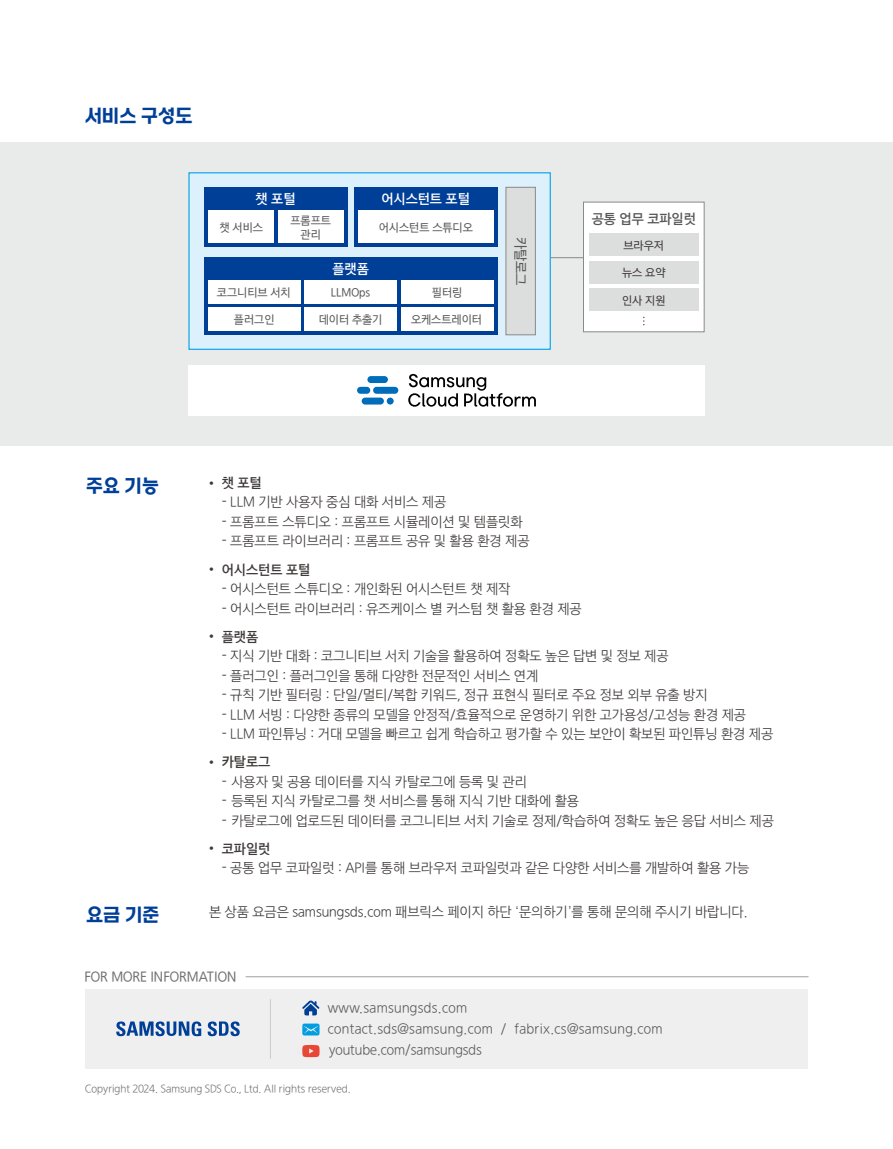
<style>
.page{position:relative;width:893px;height:1149px;background:#fff}
.page>*{position:absolute;margin:0;border:0;box-sizing:border-box;transform-origin:0 0}
.t1{font:18px "SDS Sans KROTF";color:#003f98}
.t2{font:13.5px "SECGCOTFL";color:#3e3a39}
.t3{font:13.5px/21px "SECGCOTFL";letter-spacing:.025em;color:#595757}
.t4{font:13.5px "SECGCOTFM";color:#3e3a39}
.t5{font:13.5px "SECGCOTFL";color:#595757}
.t6{font:13.5px "SECGCOTFR";color:#727171}
.t7{font:13.5px "SECGCOTFM";color:#fff}
.t8{font:13.5px "SECGCOTFM";color:#595757}
.t9{font:13.5px "SECGCOTFR";color:#595757}
.t10{font:11.25px/13.5px "SECGCOTFR";color:#595757;text-align:center}
.t11{font:11.25px "SECGCOTFR";color:#3e3a39}
.t12{font:10.5px "SECGCOTFL";color:#727171}
.s1{font-family:"Arial"}
.s2{color:#eee}
</style>
<div class="page">
<div style="left:0;top:142px;width:893px;height:303px;background:#e9eaea"></div>
<hr style="left:246px;top:976px;width:562px;height:1px;background:#9fa0a0">
<div style="left:85px;top:988px;width:723px;height:80px;background:#efefef"></div>
<svg style="left:116px;top:1021px;width:85px;height:14px"></svg>
<svg style="left:208px;top:1021px;width:32px;height:14px"></svg>
<hr style="left:270px;top:999px;width:1px;height:58px;background:#c9caca">
<svg style="left:302px;top:1000px;width:17px;height:15px"></svg>
<svg style="left:302px;top:1023px;width:18px;height:12px"></svg>
<svg style="left:302px;top:1045px;width:18px;height:11px"></svg>
<div style="left:188px;top:365px;width:516px;height:50px;background:#fff"></div>
<div style="left:367px;top:376px;width:21px;height:7px;background:#006dbb;border-radius:3px"></div>
<div style="left:387px;top:397px;width:7px;height:7px;background:#006dbb;border-radius:50%"></div>
<div style="left:362px;top:397px;width:22px;height:7px;background:#006dbb;border-radius:3px"></div>
<div style="left:357px;top:387px;width:13px;height:6px;background:#006dbb;border-radius:3px"></div>
<div style="left:373px;top:387px;width:25px;height:6px;background:#006dbb;border-radius:3px"></div>
<svg style="left:408px;top:374px;width:128px;height:33px"></svg>
<svg style="left:188px;top:172px;width:363px;height:178px;background:#cbe8f8"></svg>
<hr style="left:550px;top:257px;width:35px;height:1px;background:#898989">
<div style="left:583px;top:202px;width:121px;height:130px;background:#fff;border:1px solid #898989"></div>
<div style="left:589px;top:233px;width:109px;height:22px;background:#dcdddd"></div>
<div style="left:589px;top:261px;width:109px;height:22px;background:#dcdddd"></div>
<svg style="left:589px;top:289px;width:109px;height:36px"></svg>
<svg style="left:506px;top:187px;width:30px;height:148px"></svg>
<svg style="left:204px;top:187px;width:143px;height:59px;background:#83a2cd"></svg>
<svg style="left:354px;top:187px;width:144px;height:59px;background:#86a4ce"></svg>
<svg style="left:204px;top:257px;width:294px;height:78px;background:#94afd4"></svg>
<h1 class="t1" style="left:85px;top:106px;width:109px">서비스 구성도</h1>
<p class="t7" style="left:256px;top:192px;width:41px">챗 포털</p>
<p class="t10" style="left:220px;top:221px;width:45px">챗 서비스</p>
<p class="t10" style="left:290px;top:214px;width:42px">프롬프트 관리</p>
<p class="t7" style="left:332px;top:262px;width:38px">플랫폼</p>
<p class="t7" style="left:381px;top:192px;width:90px">어시스턴트 포털</p>
<p class="t10" style="left:379px;top:221px;width:96px">어시스턴트 스튜디오</p>
<p class="t10" style="left:217px;top:286px;width:75px">코그니티브 서치</p>
<p class="t10" style="left:331px;top:286px;width:41px">LLMOps</p>
<p class="t10" style="left:432px;top:286px;width:32px">필터링</p>
<p class="t10" style="left:234px;top:313px;width:42px">플러그인</p>
<p class="t10" style="left:319px;top:313px;width:65px">데이터 추출기</p>
<p class="t10" style="left:411px;top:313px;width:72px">오케스트레이터</p>
<p class="t9" style="left:527px;top:237px;width:50px;rotate:90deg">카탈로그</p>
<p class="t8" style="left:592px;top:212px;width:106px">공통 업무 코파일럿</p>
<p class="t11" style="left:623px;top:240px;width:42px">브라우저</p>
<p class="t11" style="left:622px;top:267px;width:45px">뉴스 요약</p>
<p class="t11" style="left:622px;top:295px;width:45px">인사 지원</p>
<h1 class="t1" style="left:86px;top:475px;width:74px">주요 기능</h1>
<p class="t4" style="left:209px;top:476px;width:54px"><span class="s1">•</span> 챗포털</p>
<p class="t2" style="left:222px;top:495px;width:226px">- LLM 기반 사용자 중심 대화 서비스 제공</p>
<p class="t2" style="left:222px;top:515px;width:302px">- 프롬프트 스튜디오 : 프롬프트 시뮬레이션 및 템플릿화</p>
<p class="t2" style="left:222px;top:534px;width:309px">- 프롬프트 라이브러리 : 프롬프트 공유 및 활용 환경 제공</p>
<p class="t4" style="left:209px;top:562px;width:103px"><span class="s1">•</span> 어시스턴트 포털</p>
<p class="t2" style="left:222px;top:582px;width:290px">- 어시스턴트 스튜디오 : 개인화된 어시스턴트 챗 제작</p>
<p class="t2" style="left:222px;top:601px;width:361px">- 어시스턴트 라이브러리 : 유즈케이스 별 커스텀 챗 활용 환경 제공</p>
<p class="t4" style="left:209px;top:629px;width:51px"><span class="s1">•</span> 플랫폼</p>
<p class="t2" style="left:222px;top:649px;width:448px">- 지식 기반 대화 : 코그니티브 서치 기술을 활용하여 정확도 높은 답변 및 정보 제공</p>
<p class="t2" style="left:222px;top:668px;width:318px">- 플러그인 : 플러그인을 통해 다양한 전문적인 서비스 연계</p>
<p class="t2" style="left:222px;top:688px;width:487px">- 규칙 기반 필터링 : 단일/멀티/복합 키워드, 정규 표현식 필터로 주요 정보 외부 유출 방지</p>
<p class="t2" style="left:222px;top:707px;width:526px">- LLM 서빙 : 다양한 종류의 모델을 안정적/효율적으로 운영하기 위한 고가용성/고성능 환경 제공</p>
<p class="t2" style="left:222px;top:727px;width:553px">- LLM 파인튜닝 : 거대 모델을 빠르고 쉽게 학습하고 평가할 수 있는 보안이 확보된 파인튜닝 환경 제공</p>
<p class="t4" style="left:209px;top:755px;width:63px"><span class="s1">•</span> 카탈로그</p>
<p class="t2" style="left:222px;top:774px;width:307px">- 사용자 및 공용 데이터를 지식 카탈로그에 등록 및 관리</p>
<p class="t2" style="left:222px;top:794px;width:359px">- 등록된 지식 카탈로그를 챗 서비스를 통해 지식 기반 대화에 활용</p>
<p class="t2" style="left:222px;top:813px;width:554px">- 카탈로그에 업로드된 데이터를 코그니티브 서치 기술로 정제/학습하여 정확도 높은 응답 서비스 제공</p>
<p class="t4" style="left:209px;top:841px;width:63px"><span class="s1">•</span> 코파일럿</p>
<p class="t2" style="left:222px;top:861px;width:529px">- 공통 업무 코파일럿 : API를 통해 브라우저 코파일럿과 같은 다양한 서비스를 개발하여 활용 가능</p>
<h1 class="t1" style="left:86px;top:904px;width:75px">요금 기준</h1>
<p class="t2" style="left:209px;top:904px;width:540px">본 상품 요금은 samsungsds.com 패브릭스 페이지 하단 ‘문의하기’를 통해 문의해 주시기 바랍니다.</p>
<p class="t6" style="left:84px;top:970px;width:154px">FOR MORE INFORMATION</p>
<p class="t3" style="left:328px;top:997px;width:336px">www.samsungsds.com<br>contact.sds@samsung.com / fabrix.cs@samsung.com</p>
<p class="t5" style="left:295px;top:1042px;width:189px"><span class="s2">www.</span>youtube.com/samsungsds</p>
<p class="t12" style="left:85px;top:1083px;width:267px">Copyright 2024. Samsung SDS Co., Ltd. All rights reserved.</p>
</div>
